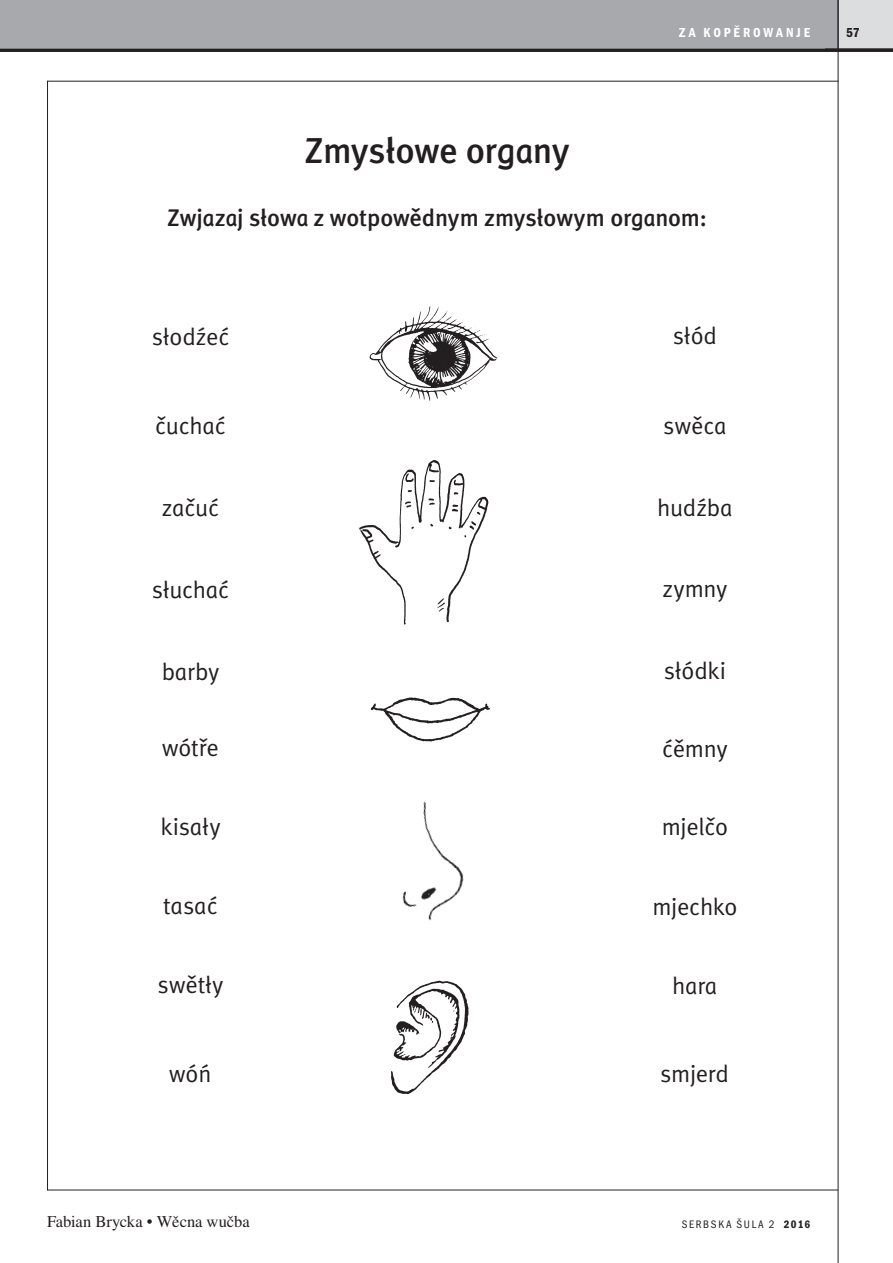
<style>
.page{position:relative;width:893px;height:1263px;background:#fff}
.page>*{position:absolute;margin:0;border:0;box-sizing:border-box;transform-origin:0 0}
.t1{font:36px "Schulb Meta Md CELF";letter-spacing:-.01em;color:#231f20}
.t2{font:24px "Schulb Meta Nr CELF";letter-spacing:-.005em;color:#231f20}
.t3{font:24px "Schulb Meta Md CELF";letter-spacing:-.005em;color:#231f20}
.t4{font:16.5px "Times LT Pro";letter-spacing:-.005em;color:#231f20}
.t5{font:600 condensed 13.5px "Franklin Got Itc TEE";letter-spacing:.215em;color:#fff}
.t6{font:600 condensed 13.5px "Franklin Got Itc TEE";color:#231f20}
.t7{font:condensed 11.25px "Franklin Got Itc TEE";letter-spacing:.145em;color:#231f20}
.s1{font-weight:600}
</style>
<div class="page">
<div style="left:838px;top:0;width:55px;height:50px;background:#dcdddf"></div>
<hr style="left:838px;top:0;width:1px;height:1263px;background:#231f20">
<div style="left:0;top:0;width:824px;height:50px;background:#a8a9ad"></div>
<hr style="left:0;top:49px;width:893px;height:3px;background:#231f20">
<hr style="left:47px;top:81px;width:791px;height:1px;background:#231f20">
<hr style="left:47px;top:81px;width:1px;height:1109px;background:#231f20">
<hr style="left:47px;top:1189px;width:791px;height:1px;background:#231f20">
<img style="left:402px;top:801px;width:62px;height:120px">
<img style="left:391px;top:980px;width:78px;height:115px">
<img style="left:369px;top:306px;width:129px;height:95px">
<img style="left:359px;top:460px;width:130px;height:165px">
<img style="left:370px;top:697px;width:120px;height:45px">
<p class="t5" style="left:679px;top:25px;width:133px">ZA KOPĚROWANJE</p>
<p class="t5" style="left:671px;top:25px;width:141px">TEORIJA A PRAKSA</p>
<p class="t6" style="left:846px;top:25px;width:15px">57</p>
<h1 class="t1" style="left:304px;top:128px;width:267px">Zmysłowe organy</h1>
<p class="t3" style="left:167px;top:203px;width:541px">Zwjazaj słowa z wotpowědnym zmysłowym organom:</p>
<p class="t2" style="left:152px;top:322px;width:79px">słodźeć</p>
<p class="t2" style="left:673px;top:321px;width:46px">słód</p>
<p class="t2" style="left:155px;top:411px;width:72px">čuchać</p>
<p class="t2" style="left:663px;top:411px;width:65px">swěca</p>
<p class="t2" style="left:162px;top:494px;width:59px">začuć</p>
<p class="t2" style="left:657px;top:493px;width:77px">hudźba</p>
<p class="t2" style="left:152px;top:575px;width:79px">słuchać</p>
<p class="t2" style="left:662px;top:575px;width:66px">zymny</p>
<p class="t2" style="left:162px;top:657px;width:59px">barby</p>
<p class="t2" style="left:664px;top:656px;width:64px">słódki</p>
<p class="t2" style="left:162px;top:734px;width:58px">wótře</p>
<p class="t2" style="left:662px;top:734px;width:67px">ćěmny</p>
<p class="t2" style="left:161px;top:812px;width:61px">kisały</p>
<p class="t2" style="left:662px;top:812px;width:68px">mjelčo</p>
<p class="t2" style="left:163px;top:891px;width:56px">tasać</p>
<p class="t2" style="left:652px;top:892px;width:87px">mjechko</p>
<p class="t2" style="left:158px;top:971px;width:67px">swětły</p>
<p class="t2" style="left:672px;top:971px;width:47px">hara</p>
<p class="t2" style="left:169px;top:1059px;width:44px">wóń</p>
<p class="t2" style="left:660px;top:1059px;width:70px">smjerd</p>
<p class="t4" style="left:47px;top:1212px;width:204px">Fabian Brycka • Wěcna wučba</p>
<p class="t7" style="left:682px;top:1217px;width:130px">SERBSKA ŠULA 2 <span class="s1">2016</span></p>
</div>
